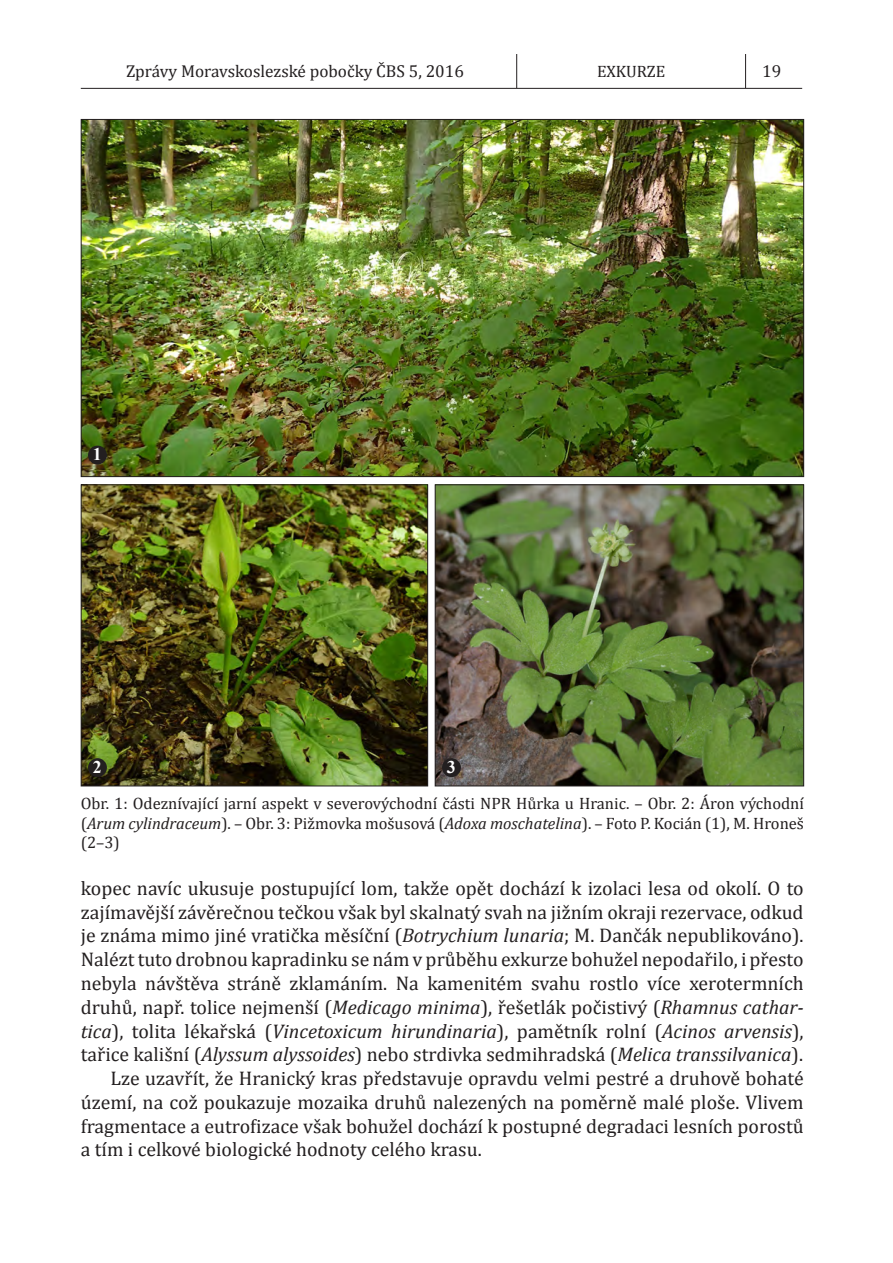
<style>
.page{position:relative;width:893px;height:1263px;background:#fff}
.page>*{position:absolute;margin:0;border:0;box-sizing:border-box;transform-origin:0 0}
.t1{font:19.8px/23.7px "Cambria";color:#231f20;text-align:justify}
.t2{font:700 17.85px "Times New Roman";color:#fff}
.t3{font:17.25px "Cambria";color:#231f20}
.t4{font:16.5px/19.8px "Cambria";color:#231f20;text-align:justify}
.s1{font-style:italic}
</style>
<div class="page">
<hr style="left:81px;top:88px;width:721px;height:1px;background:#231f20">
<hr style="left:516px;top:54px;width:1px;height:34px;background:#231f20">
<hr style="left:745px;top:54px;width:1px;height:34px;background:#231f20">
<img style="left:83px;top:486px;width:343px;height:298px">
<div style="left:81px;top:484px;width:347px;height:302px;border:1px solid #231f20"></div>
<img style="left:437px;top:486px;width:365px;height:298px">
<div style="left:435px;top:484px;width:369px;height:302px;border:1px solid #231f20"></div>
<div style="left:88px;top:758px;width:19px;height:19px;background:#231f20;border-radius:50%"></div>
<div style="left:442px;top:758px;width:19px;height:19px;background:#231f20;border-radius:50%"></div>
<img style="left:83px;top:121px;width:719px;height:354px">
<div style="left:88px;top:446px;width:19px;height:18px;background:#231f20;border-radius:50%"></div>
<p class="t3" style="left:126px;top:61px;width:339px">Zprávy Moravskoslezské pobočky ČBS 5, 2016</p>
<p class="t4" style="left:597px;top:61px;width:70px">EXKURZE</p>
<p class="t3" style="left:762px;top:61px;width:21px">19</p>
<p class="t2" style="left:93px;top:442px;width:10px">1</p>
<p class="t2" style="left:93px;top:754px;width:10px">2</p>
<p class="t2" style="left:447px;top:754px;width:10px">3</p>
<p class="t4" style="left:81px;top:793px;width:725px">Obr. 1: Odeznívající jarní aspekt v severovýchodní části NPR Hůrka u Hranic. – Obr. 2: Áron východní (<span class="s1">Arum cylindraceum</span>). – Obr. 3: Pižmovka mošusová (<span class="s1">Adoxa moschatelina</span>). – Foto P. Kocián (1), M. Hroneš (2–3)</p>
<p class="t1" style="left:81px;top:876px;width:724px">kopec navíc ukusuje postupující lom, takže opět dochází k izolaci lesa od okolí. O to zajímavější závěrečnou tečkou však byl skalnatý svah na jižním okraji rezervace, odkud je známa mimo jiné vratička měsíční (<span class="s1">Botrychium lunaria</span>; M. Dančák nepublikováno).<br>Nalézt tuto drobnou kapradinku se nám v průběhu exkurze bohužel nepodařilo, i přesto nebyla návštěva stráně zklamáním. Na kamenitém svahu rostlo více xerotermních druhů, např. tolice nejmenší (<span class="s1">Medicago minima</span>), řešetlák počistivý (<span class="s1">Rhamnus cathar&shy;tica</span>), tolita lékařská (<span class="s1">Vincetoxicum hirundinaria</span>), pamětník rolní (<span class="s1">Acinos arvensis</span>), tařice kališní (<span class="s1">Alyssum alyssoides</span>) nebo strdivka sedmihradská (<span class="s1">Melica transsilvanica</span>).</p>
<p class="t1" style="left:81px;top:1066px;width:724px;text-indent:30px">Lze uzavřít, že Hranický kras představuje opravdu velmi pestré a druhově bohaté území, na což poukazuje mozaika druhů nalezených na poměrně malé ploše. Vlivem fragmentace a eutrofizace však bohužel dochází k postupné degradaci lesních porostů a tím i celkové biologické hodnoty celého krasu.</p>
</div>
